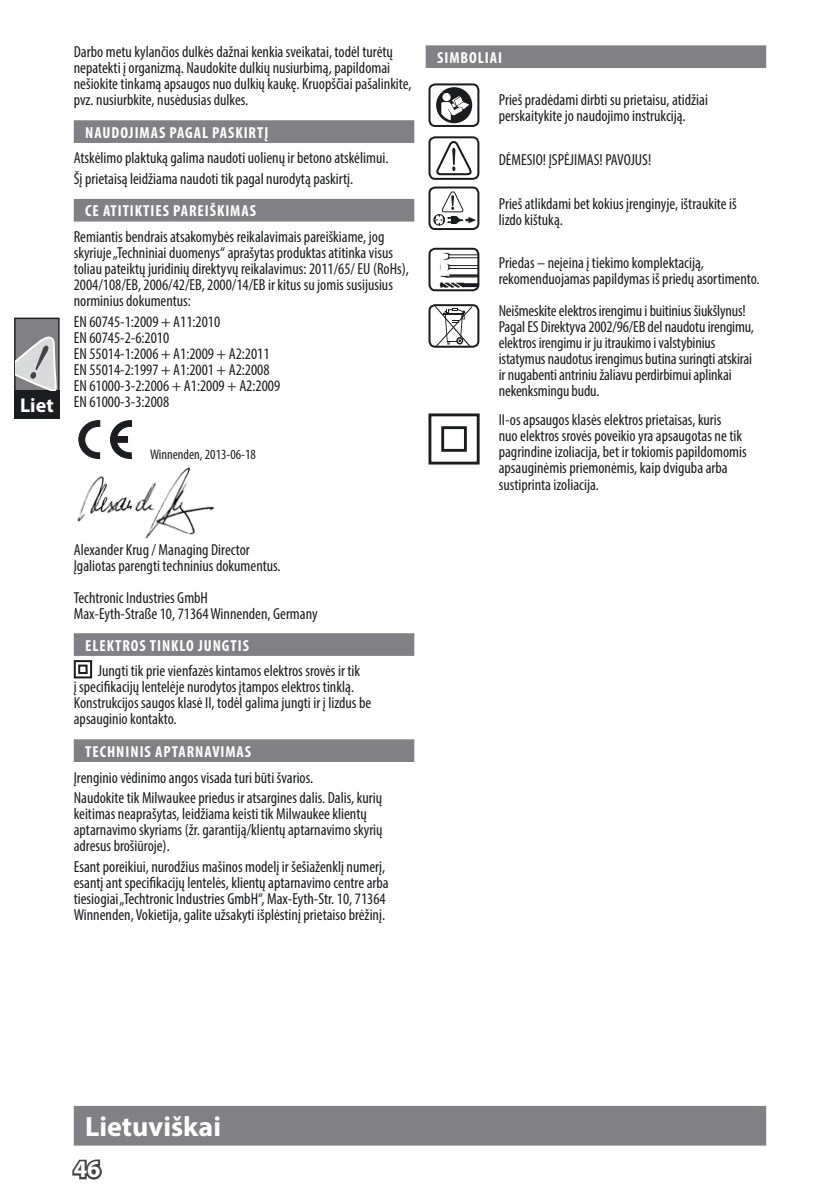
<style>
.page{position:relative;width:840px;height:1191px;background:#fff}
.page>*{position:absolute;margin:0;border:0;box-sizing:border-box;transform-origin:0 0}
.t1{font:700 28px "Myriad Pro";color:#fff}
.t2{font:700 24px "Myriad Pro";color:#fff}
.t3{font:700 20px "Myriad Pro";color:#fff}
.t4{font:condensed 16px/16px "Myriad Pro";color:#1b1c20}
.t5{font:700 condensed 16px "Myriad Pro";letter-spacing:.06em;color:#fff}
.t6{font:condensed 14px "Myriad Pro";color:#1b1c20}
</style>
<div class="page">
<div style="left:74px;top:1106px;width:691px;height:39px;background:#818084"></div>
<svg style="left:72px;top:1159px;width:30px;height:21px"></svg>
<div style="left:14px;top:390px;width:46px;height:28px;background:#1b1c20"></div>
<div style="left:15px;top:318px;width:44px;height:73px;background:#818084"></div>
<div style="left:14px;top:317px;width:46px;height:74px;border:1px solid #1b1c20"></div>
<svg style="left:16px;top:336px;width:41px;height:54px"></svg>
<div style="left:425px;top:45px;width:340px;height:23px;background:#818084;border:2px solid #818084"></div>
<div style="left:436px;top:87px;width:36px;height:36px;background:#1b1c20;border-radius:50%"></div>
<div style="left:442px;top:93px;width:8px;height:8px;background:#fff;border-radius:50%"></div>
<div style="left:428px;top:83px;width:51px;height:44px;border:2px solid #1b1c20;border-radius:6px"></div>
<div style="left:428px;top:136px;width:51px;height:44px;border:2px solid #1b1c20;border-radius:6px"></div>
<svg style="left:434px;top:96px;width:39px;height:80px"></svg>
<svg style="left:433px;top:189px;width:43px;height:36px"></svg>
<div style="left:428px;top:186px;width:51px;height:44px;border:2px solid #1b1c20;border-radius:6px"></div>
<img style="left:439px;top:249px;width:39px;height:41px">
<div style="left:428px;top:248px;width:51px;height:43px;border:2px solid #1b1c20;border-radius:6px"></div>
<svg style="left:435px;top:307px;width:37px;height:38px"></svg>
<div style="left:428px;top:304px;width:51px;height:44px;border:2px solid #1b1c20;border-radius:6px"></div>
<div style="left:441px;top:426px;width:25px;height:26px;border:3px solid #1b1c20"></div>
<div style="left:428px;top:413px;width:51px;height:51px;border:3px solid #1b1c20"></div>
<div style="left:74px;top:120px;width:340px;height:23px;background:#818084;border:2px solid #818084"></div>
<div style="left:74px;top:199px;width:340px;height:23px;background:#818084;border:2px solid #818084"></div>
<svg style="left:110px;top:420px;width:22px;height:39px"></svg>
<div style="left:115px;top:436px;width:13px;height:6px;background:#1b1c20"></div>
<svg style="left:78px;top:420px;width:22px;height:39px"></svg>
<img style="left:77px;top:467px;width:137px;height:72px">
<div style="left:74px;top:633px;width:340px;height:23px;background:#818084;border:2px solid #818084"></div>
<div style="left:74px;top:660px;width:18px;height:18px;border:2px solid #1b1c20"></div>
<div style="left:78px;top:664px;width:10px;height:10px;border:2px solid #1b1c20"></div>
<div style="left:74px;top:739px;width:340px;height:23px;background:#818084;border:2px solid #818084"></div>
<p class="t3" style="left:20px;top:392px;width:35px">Liet</p>
<p class="t4" style="left:74px;top:44px;width:339px">Darbo metu kylančios dulkės dažnai kenkia sveikatai, todėl turėtų nepatekti į organizmą. Naudokite dulkių nusiurbimą, papildomai nešiokite tinkamą apsaugos nuo dulkių kaukę. Kruopščiai pašalinkite, pvz. nusiurbkite, nusėdusias dulkes.</p>
<p class="t5" style="left:85px;top:122px;width:184px">NAUDOJIMAS PAGAL PASKIRTĮ</p>
<p class="t4" style="left:74px;top:148px;width:316px;line-height:20.6px">Atskėlimo plaktuką galima naudoti uolienų ir betono atskėlimui.<br>Šį prietaisą leidžiama naudoti tik pagal nurodytą paskirtį.</p>
<p class="t5" style="left:85px;top:201px;width:172px">CE ATITIKTIES PAREIŠKIMAS</p>
<p class="t4" style="left:74px;top:229px;width:336px">Remiantis bendrais atsakomybės reikalavimais pareiškiame, jog skyriuje „Techniniai duomenys“ aprašytas produktas atitinka visus toliau pateiktų juridinių direktyvų reikalavimus: 2011/65/ EU (RoHs), 2004/108/EB, 2006/42/EB, 2000/14/EB ir kitus su jomis susijusius norminius dokumentus:</p>
<p class="t4" style="left:74px;top:313px;width:208px">EN 60745-1:2009 + A11:2010<br>EN 60745-2-6:2010<br>EN 55014-1:2006 + A1:2009 + A2:2011<br>EN 55014-2:1997 + A1:2001 + A2:2008<br>EN 61000-3-2:2006 + A1:2009 + A2:2009<br>EN 61000-3-3:2008</p>
<p class="t6" style="left:150px;top:446px;width:107px">Winnenden, 2013-06-18</p>
<p class="t4" style="left:74px;top:542px;width:208px">Alexander Krug / Managing Director<br>Įgaliotas parengti techninius dokumentus.</p>
<p class="t4" style="left:74px;top:590px;width:245px">Techtronic Industries GmbH<br>Max-Eyth-Straße 10, 71364 Winnenden, Germany</p>
<p class="t5" style="left:85px;top:635px;width:165px">ELEKTROS TINKLO JUNGTIS</p>
<p class="t4" style="left:74px;top:663px;width:299px;text-indent:24px">Jungti tik prie vienfazės kintamos elektros srovės ir tik<br>į specifikacijų lentelėje nurodytos įtampos elektros tinklą.<br>Konstrukcijos saugos klasė II, todėl galima jungti ir į lizdus be apsauginio kontakto.</p>
<p class="t5" style="left:85px;top:741px;width:167px">TECHNINIS APTARNAVIMAS</p>
<p class="t4" style="left:74px;top:766px;width:310px;line-height:20.6px">Įrenginio vėdinimo angos visada turi būti švarios.<br>Naudokite tik Milwaukee priedus ir atsargines dalis. Dalis, kurių</p>
<p class="t4" style="left:74px;top:805px;width:310px">keitimas neaprašytas, leidžiama keisti tik Milwaukee klientų aptarnavimo skyriams (žr. garantiją/klientų aptarnavimo skyrių adresus brošiūroje).</p>
<p class="t4" style="left:74px;top:858px;width:316px">Esant poreikiui, nurodžius mašinos modelį ir šešiaženklį numerį, esantį ant specifikacijų lentelės, klientų aptarnavimo centre arba tiesiogiai „Techtronic Industries GmbH“, Max-Eyth-Str. 10, 71364<br>Winnenden, Vokietija, galite užsakyti išplėstinį prietaiso brėžinį.</p>
<p class="t5" style="left:437px;top:47px;width:66px">SIMBOLIAI</p>
<p class="t4" style="left:498px;top:92px;width:210px">Prieš pradėdami dirbti su prietaisu, atidžiai perskaitykite jo naudojimo instrukciją.</p>
<p class="t4" style="left:498px;top:151px;width:154px">DĖMESIO! ĮSPĖJIMAS! PAVOJUS!</p>
<p class="t4" style="left:498px;top:195px;width:239px">Prieš atlikdami bet kokius įrenginyje, ištraukite iš lizdo kištuką.</p>
<p class="t4" style="left:498px;top:254px;width:262px">Priedas – neįeina į tiekimo komplektaciją, rekomenduojamas papildymas iš priedų asortimento.</p>
<p class="t4" style="left:498px;top:303px;width:257px">Neišmeskite elektros irengimu i buitinius šiukšlynus!<br>Pagal ES Direktyva 2002/96/EB del naudotu irengimu, elektros irengimu ir ju itraukimo i valstybinius istatymus naudotus irengimus butina suringti atskirai ir nugabenti antriniu žaliavu perdirbimui aplinkai nekenksmingu budu.</p>
<p class="t4" style="left:498px;top:412px;width:249px">II-os apsaugos klasės elektros prietaisas, kuris<br>nuo elektros srovės poveikio yra apsaugotas ne tik pagrindine izoliacija, bet ir tokiomis papildomomis apsauginėmis priemonėmis, kaip dviguba arba sustiprinta izoliacija.</p>
<h1 class="t1" style="left:85px;top:1108px;width:137px">Lietuviškai</h1>
<h2 class="t2" style="left:74px;top:1153px;width:28px">46</h2>
</div>
